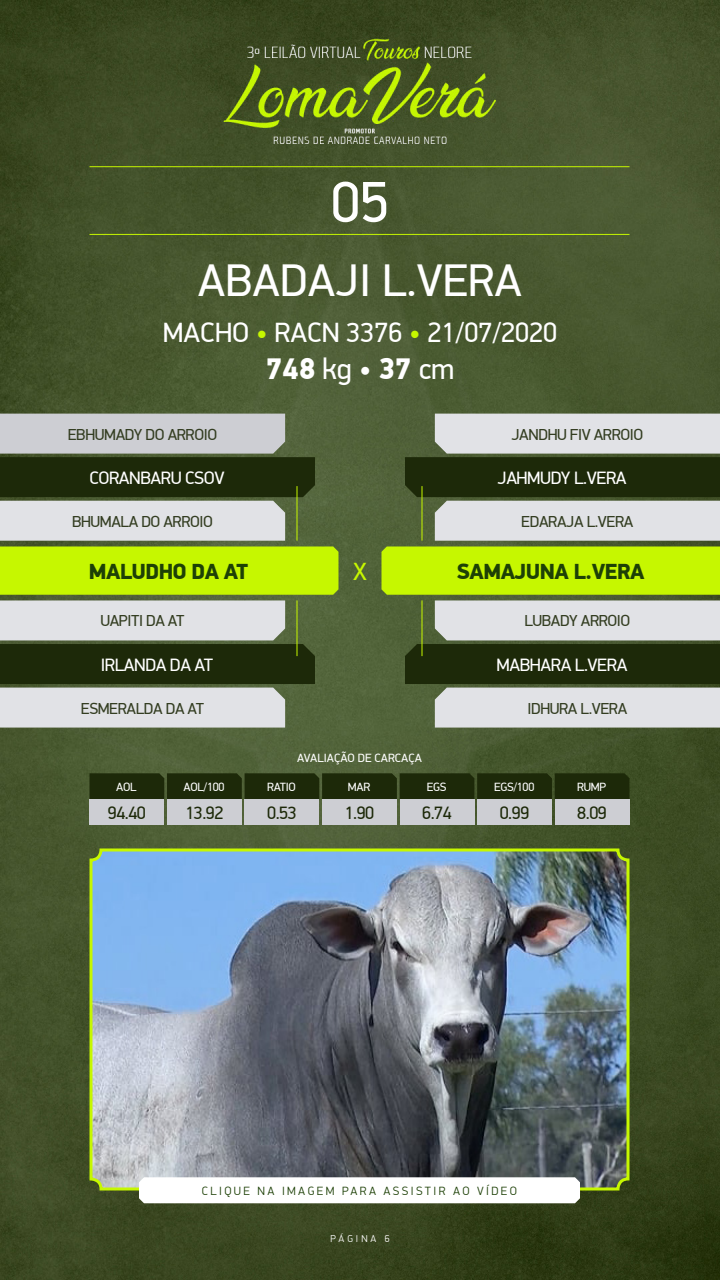
<style>
.page{position:relative;width:720px;height:1280px;background:#fff}
.page>*{position:absolute;margin:0;border:0;box-sizing:border-box;transform-origin:0 0}
.t1{font:58px "PF Din Display Pro";color:#fff}
.t2{font:46px "PF Din Display Pro";color:#fff}
.t3{font:900 30px "PF Din Display Pro";color:#fff}
.t4{font:28px "PF Din Display Pro";color:#fff}
.t5{font:25px "PF Din Display Pro";color:#c6f700}
.t6{font:900 22px "PF Din Display Pro";letter-spacing:-.025em;color:#1d4006}
.t7{font:18px "PF Din Display Pro";letter-spacing:-.025em;color:#fff}
.t8{font:18px "PF Din Display Pro";letter-spacing:-.025em;color:#1d2909}
.t9{font:16px "PF Din Display Pro";letter-spacing:-.025em;color:#343e22}
.t10{font:300 12px "PF Din Display Pro";letter-spacing:.2em;color:#1d4006}
.t11{font:12px "PF Din Display Pro";letter-spacing:-.025em;color:#fff}
.t12{font:12px "PF Din Display Pro";color:#fff}
.t13{font:300 10px "PF Din Display Pro";letter-spacing:.3em;color:#fff}
.s1{color:#c6f700}
.s2{font-weight:400}
</style>
<div class="page">
<img style="left:0;top:0;width:720px;height:1280px">
<img style="left:91px;top:850px;width:537px;height:339px">
<div style="left:90px;top:848px;width:540px;height:342px;border:3px solid #c6f700;border-radius:10px"></div>
<svg style="left:139px;top:1177px;width:441px;height:26px"></svg>
<svg style="left:90px;top:773px;width:539px;height:26px;background:#1f2b0b"></svg>
<div style="left:90px;top:799px;width:74px;height:26px;background:#cdced3"></div>
<div style="left:400px;top:799px;width:74px;height:26px;background:#cdced3"></div>
<div style="left:245px;top:799px;width:74px;height:26px;background:#cdced3"></div>
<div style="left:555px;top:799px;width:75px;height:26px;background:#cdced3"></div>
<div style="left:167px;top:799px;width:75px;height:26px;background:#cdced3"></div>
<div style="left:477px;top:799px;width:75px;height:26px;background:#cdced3"></div>
<div style="left:322px;top:799px;width:75px;height:26px;background:#cdced3"></div>
<svg style="left:0;top:414px;width:339px;height:314px;background:#919f6c"></svg>
<svg style="left:381px;top:414px;width:339px;height:314px;background:#93a16e"></svg>
<hr style="left:296px;top:600px;width:2px;height:56px;background:#c6f700">
<hr style="left:296px;top:486px;width:2px;height:55px;background:#c6f700">
<hr style="left:422px;top:600px;width:1px;height:56px;background:#c6f700">
<hr style="left:422px;top:486px;width:1px;height:55px;background:#c6f700">
<hr style="left:90px;top:234px;width:540px;height:1px;background:#c6f700">
<hr style="left:90px;top:166px;width:540px;height:1px;background:#c6f700">
<p class="t1" style="left:331px;top:168px;width:59px">05</p>
<p class="t2" style="left:198px;top:253px;width:326px">ABADAJI L.VERA</p>
<p class="t4" style="left:163px;top:316px;width:396px">MACHO <span class="s1">•</span> RACN 3376 <span class="s1">•</span> 21/07/2020</p>
<p class="t3" style="left:266px;top:350px;width:190px">748 <span class="s2">kg •</span> 37 <span class="s2">cm</span></p>
<p class="t9" style="left:68px;top:425px;width:151px">EBHUMADY DO ARROIO</p>
<p class="t9" style="left:511px;top:425px;width:133px">JANDHU FIV ARROIO</p>
<p class="t7" style="left:89px;top:467px;width:137px">CORANBARU CSOV</p>
<p class="t7" style="left:497px;top:467px;width:131px">JAHMUDY L.VERA</p>
<p class="t9" style="left:72px;top:512px;width:142px">BHUMALA DO ARROIO</p>
<p class="t9" style="left:521px;top:512px;width:114px">EDARAJA L.VERA</p>
<p class="t6" style="left:89px;top:558px;width:161px">MALUDHO DA AT</p>
<p class="t5" style="left:353px;top:557px;width:15px">X</p>
<p class="t6" style="left:456px;top:558px;width:190px">SAMAJUNA L.VERA</p>
<p class="t9" style="left:100px;top:612px;width:86px">UAPITI DA AT</p>
<p class="t9" style="left:524px;top:612px;width:108px">LUBADY ARROIO</p>
<p class="t7" style="left:101px;top:654px;width:114px">IRLANDA DA AT</p>
<p class="t7" style="left:497px;top:654px;width:132px">MABHARA L.VERA</p>
<p class="t9" style="left:81px;top:699px;width:125px">ESMERALDA DA AT</p>
<p class="t9" style="left:527px;top:699px;width:101px">IDHURA L.VERA</p>
<p class="t12" style="left:297px;top:751px;width:126px">AVALIAÇÃO DE CARCAÇA</p>
<p class="t11" style="left:116px;top:780px;width:22px">AOL</p>
<p class="t11" style="left:184px;top:780px;width:42px">AOL/100</p>
<p class="t11" style="left:267px;top:780px;width:30px">RATIO</p>
<p class="t11" style="left:348px;top:780px;width:24px">MAR</p>
<p class="t11" style="left:427px;top:780px;width:21px">EGS</p>
<p class="t11" style="left:494px;top:780px;width:42px">EGS/100</p>
<p class="t11" style="left:577px;top:780px;width:30px">RUMP</p>
<p class="t8" style="left:108px;top:802px;width:40px">94.40</p>
<p class="t8" style="left:185px;top:802px;width:40px">13.92</p>
<p class="t8" style="left:267px;top:802px;width:31px">0.53</p>
<p class="t8" style="left:345px;top:802px;width:31px">1.90</p>
<p class="t8" style="left:422px;top:802px;width:31px">6.74</p>
<p class="t8" style="left:500px;top:802px;width:31px">0.99</p>
<p class="t8" style="left:577px;top:802px;width:31px">8.09</p>
<p class="t10" style="left:202px;top:1184px;width:317px">CLIQUE NA IMAGEM PARA ASSISTIR AO VÍDEO</p>
<p class="t13" style="left:330px;top:1232px;width:61px">PÁGINA 6</p>
</div>
